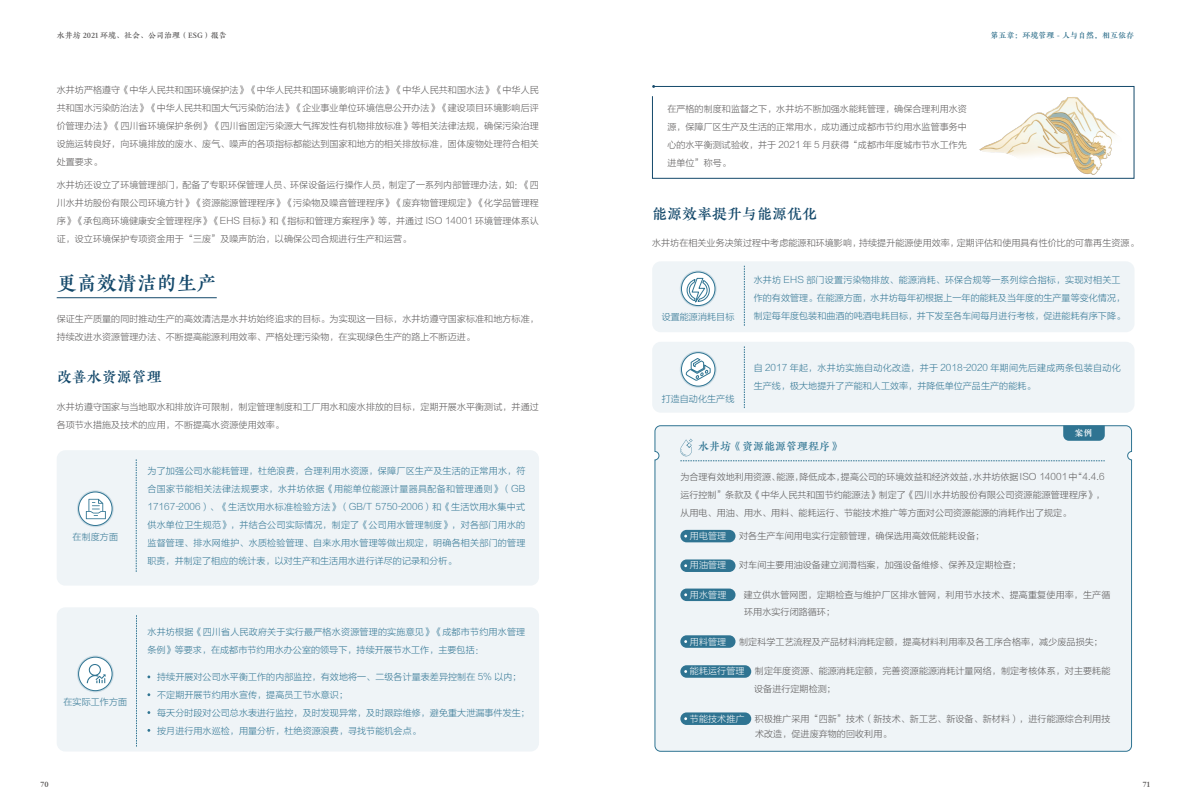
<style>
.page{position:relative;width:1191px;height:808px;background:#fff}
.page>*{position:absolute;margin:0;border:0;box-sizing:border-box;transform-origin:0 0}
.t1{font:20px "FZCUJINLJW GB1 0";color:#14496b}
.t2{font:15px "FZCUJINLJW GB1 0";color:#14496b}
.t3{font:11px "FZCUJINLJW GB1 0";color:#2f7492}
.t4{font:9px/18px "FZLTXHJW GB1 0";letter-spacing:.01em;color:#595757}
.t5{font:9px/18px "FZLTXHJW GB1 0";letter-spacing:.01em;color:#2f7492}
.t6{font:9px "FZLTXHJW GB1 0";letter-spacing:.01em;color:#fff}
.t7{font:9px "FZCUJINLJW GB1 0";color:#fff}
.t8{font:8px "FZCUJINLJW GB1 0";color:#595757}
.t9{font:8px "FZCUJINLJW GB1 0";color:#2f6f8b}
.t10{font:8px "FZCUJINLJW GB1 0";color:#4c4948}
.s1{color:#fff}
</style>
<div class="page">
<div style="left:57px;top:450px;width:482px;height:136px;background:#eff4f7;border-radius:9px"></div>
<div style="left:57px;top:607px;width:482px;height:144px;background:#eff4f7;border-radius:9px"></div>
<hr style="left:57px;top:297px;width:160px;height:1px;background:#14496b">
<svg style="left:136px;top:459px;width:1px;height:113px"></svg>
<svg style="left:136px;top:615px;width:1px;height:131px"></svg>
<svg style="left:77px;top:490px;width:37px;height:37px"></svg>
<svg style="left:79px;top:492px;width:33px;height:33px"></svg>
<div style="left:78px;top:492px;width:34px;height:34px;border:1px solid #2f7492;border-radius:50%"></div>
<svg style="left:86px;top:499px;width:20px;height:20px"></svg>
<svg style="left:77px;top:655px;width:37px;height:37px"></svg>
<div style="left:79px;top:657px;width:33px;height:34px;background:#fff;border-radius:50%"></div>
<div style="left:78px;top:657px;width:34px;height:34px;border:1px solid #2f7492;border-radius:50%"></div>
<svg style="left:87px;top:664px;width:19px;height:19px"></svg>
<div style="left:652px;top:261px;width:482px;height:71px;background:#eff4f7;border-radius:9px"></div>
<div style="left:652px;top:342px;width:482px;height:71px;background:#eff4f7;border-radius:9px"></div>
<svg style="left:744px;top:266px;width:1px;height:60px"></svg>
<svg style="left:744px;top:346px;width:1px;height:62px"></svg>
<svg style="left:680px;top:270px;width:36px;height:37px"></svg>
<svg style="left:681px;top:272px;width:34px;height:34px"></svg>
<div style="left:681px;top:272px;width:34px;height:34px;border:1px solid #2f7492;border-radius:50%"></div>
<svg style="left:652px;top:86px;width:482px;height:93px"></svg>
<div style="left:654px;top:425px;width:478px;height:327px;background:#eff4f7"></div>
<svg style="left:680px;top:425px;width:424px;height:36px"></svg>
<div style="left:680px;top:559px;width:55px;height:13px;background:#2f7492;border-radius:6px"></div>
<div style="left:680px;top:588px;width:55px;height:13px;background:#2f7492;border-radius:6px"></div>
<div style="left:680px;top:635px;width:55px;height:13px;background:#2f7492;border-radius:6px"></div>
<div style="left:680px;top:665px;width:71px;height:13px;background:#2f7492;border-radius:6px"></div>
<div style="left:680px;top:712px;width:71px;height:13px;background:#2f7492;border-radius:6px"></div>
<div style="left:680px;top:530px;width:55px;height:12px;background:#2f7492;border-radius:6px"></div>
<svg style="left:680px;top:351px;width:36px;height:37px"></svg>
<svg style="left:681px;top:353px;width:34px;height:33px"></svg>
<div style="left:681px;top:352px;width:34px;height:34px;border:1px solid #2f7492;border-radius:50%"></div>
<svg style="left:686px;top:357px;width:25px;height:24px"></svg>
<svg style="left:686px;top:277px;width:24px;height:30px"></svg>
<img style="left:972px;top:93px;width:163px;height:86px">
<p class="t8" style="left:57px;top:31px;width:172px">水井坊 2021 环境、社会、公司治理（ESG）报告</p>
<p class="t9" style="left:990px;top:31px;width:145px">第五章：环境管理 - 人与自然，相互依存</p>
<p class="t4" style="left:57px;top:81px;width:483px;text-align:justify">水井坊严格遵守《中华人民共和国环境保护法》《中华人民共和国环境影响评价法》《中华人民共和国水法》《中华人民共和国水污染防治法》《中华人民共和国大气污染防治法》《企业事业单位环境信息公开办法》《建设项目环境影响后评价管理办法》《四川省环境保护条例》《四川省固定污染源大气挥发性有机物排放标准》等相关法律法规，确保污染治理设施运转良好，向环境排放的废水、废气、噪声的各项指标都能达到国家和地方的相关排放标准，固体废物处理符合相关处置要求。</p>
<p class="t4" style="left:57px;top:176px;width:483px;text-align:justify">水井坊还设立了环境管理部门，配备了专职环保管理人员、环保设备运行操作人员，制定了一系列内部管理办法，如：《四川水井坊股份有限公司环境方针》《资源能源管理程序》《污染物及噪音管理程序》《废弃物管理规定》《化学品管理程序》《承包商环境健康安全管理程序》《EHS 目标》和《指标和管理方案程序》等，并通过 ISO 14001 环境管理体系认证，设立环境保护专项资金用于“三废”及噪声防治，以确保公司合规进行生产和运营。</p>
<h1 class="t1" style="left:57px;top:273px;width:161px">更高效清洁的生产</h1>
<p class="t4" style="left:57px;top:310px;width:483px">保证生产质量的同时推动生产的高效清洁是水井坊始终追求的目标。为实现这一目标，水井坊遵守国家标准和地方标准，持续改进水资源管理办法、不断提高能源利用效率、严格处理污染物，在实现绿色生产的路上不断迈进。</p>
<h2 class="t2" style="left:57px;top:369px;width:106px">改善水资源管理</h2>
<p class="t4" style="left:57px;top:397px;width:483px">水井坊遵守国家与当地取水和排放许可限制，制定管理制度和工厂用水和废水排放的目标，定期开展水平衡测试，并通过各项节水措施及技术的应用，不断提高水资源使用效率。</p>
<p class="t5" style="left:147px;top:462px;width:379px;text-align:justify">为了加强公司水能耗管理，杜绝浪费，合理利用水资源，保障厂区生产及生活的正常用水，符合国家节能相关法律法规要求，水井坊依据《用能单位能源计量器具配备和管理通则》（GB 17167-2006）、《生活饮用水标准检验方法》（GB/T 5750-2006）和《生活饮用水集中式供水单位卫生规范》，并结合公司实际情况，制定了《公司用水管理制度》，对各部门用水的监督管理、排水网维护、水质检验管理、自来水用水管理等做出规定，明确各相关部门的管理职责，并制定了相应的统计表，以对生产和生活用水进行详尽的记录和分析。</p>
<p class="t5" style="left:73px;top:528px;width:47px">在制度方面</p>
<p class="t5" style="left:64px;top:693px;width:65px">在实际工作方面</p>
<p class="t5" style="left:147px;top:622px;width:379px">水井坊根据《四川省人民政府关于实行最严格水资源管理的实施意见》《成都市节约用水管理条例》等要求，在成都市节约用水办公室的领导下，持续开展节水工作，主要包括：</p>
<p class="t5" style="left:157px;top:668px;width:374px">持续开展对公司水平衡工作的内部监控，有效地将一、二级各计量表差异控制在 5% 以内；不定期开展节约用水宣传，提高员工节水意识；<br>每天分时段对公司总水表进行监控，及时发现异常，及时跟踪维修，避免重大泄漏事件发生；按月进行用水巡检，用量分析，杜绝资源浪费，寻找节能机会点。</p>
<p class="t4" style="left:667px;top:100px;width:301px;text-align:justify">在严格的制度和监督之下，水井坊不断加强水能耗管理，确保合理利用水资源，保障厂区生产及生活的正常用水，成功通过成都市节约用水监管事务中心的水平衡测试验收，并于 2021 年 5 月获得“成都市年度城市节水工作先进单位”称号。</p>
<h2 class="t2" style="left:652px;top:206px;width:166px">能源效率提升与能源优化</h2>
<p class="t4" style="left:652px;top:234px;width:488px">水井坊在相关业务决策过程中考虑能源和环境影响，持续提升能源使用效率，定期评估和使用具有性价比的可靠再生资源。</p>
<p class="t5" style="left:661px;top:308px;width:74px">设置能源消耗目标</p>
<p class="t5" style="left:661px;top:390px;width:74px">打造自动化生产线</p>
<p class="t5" style="left:753px;top:271px;width:373px">水井坊 EHS 部门设置污染物排放、能源消耗、环保合规等一系列综合指标，实现对相关工作的有效管理。在能源方面，水井坊每年初根据上一年的能耗及当年度的生产量等变化情况，制定每年度包装和曲酒的吨酒电耗目标，并下发至各车间每月进行考核，促进能耗有序下降。</p>
<p class="t5" style="left:753px;top:359px;width:368px">自 2017 年起，水井坊实施自动化改造，并于 2018-2020 年期间先后建成两条包装自动化生产线，极大地提升了产能和人工效率，并降低单位产品生产的能耗。</p>
<p class="t7" style="left:1074px;top:428px;width:19px">案例</p>
<p class="t3" style="left:698px;top:441px;width:144px">水井坊《资源能源管理程序》</p>
<p class="t4" style="left:680px;top:467px;width:426px;text-align:justify">为合理有效地利用资源、能源，降低成本，提高公司的环境效益和经济效益，水井坊依据 ISO 14001 中“4.4.6运行控制”条款及《中华人民共和国节约能源法》制定了《四川水井坊股份有限公司资源能源管理程序》，从用电、用油、用水、用料、能耗运行、节能技术推广等方面对公司资源能源的消耗作出了规定。</p>
<p class="t6" style="left:690px;top:531px;width:38px">用电管理</p>
<p class="t4" style="left:739px;top:527px;width:247px">对各生产车间用电实行定额管理，确保选用高效低能耗设备；</p>
<p class="t6" style="left:690px;top:560px;width:38px">用油管理</p>
<p class="t4" style="left:739px;top:556px;width:283px">对车间主要用油设备建立润滑档案，加强设备维修、保养及定期检查；</p>
<p class="t6" style="left:690px;top:589px;width:38px">用水管理</p>
<p class="t4" style="left:743px;top:586px;width:368px;line-height:17.4px">建立供水管网图，定期检查与维护厂区排水管网，利用节水技术、提高重复使用率，生产循环用水实行闭路循环；</p>
<p class="t6" style="left:690px;top:636px;width:38px">用料管理</p>
<p class="t4" style="left:739px;top:633px;width:365px">制定科学工艺流程及产品材料消耗定额，提高材料利用率及各工序合格率，减少废品损失；</p>
<p class="t4" style="left:754px;top:663px;width:358px;line-height:17.4px;text-indent:-64px"><span class="s1">能耗运行管理</span> 制定年度资源、能源消耗定额，完善资源能源消耗计量网络，制定考核体系，对主要耗能设备进行定期检测；</p>
<p class="t4" style="left:755px;top:711px;width:357px;line-height:15.8px;text-indent:-65px"><span class="s1">节能技术推广</span> 积极推广采用“四新”技术（新技术、新工艺、新设备、新材料），进行能源综合利用技术改造，促进废弃物的回收利用。</p>
<p class="t10" style="left:40px;top:780px;width:10px">70</p>
<p class="t10" style="left:1142px;top:780px;width:9px">71</p>
</div>
